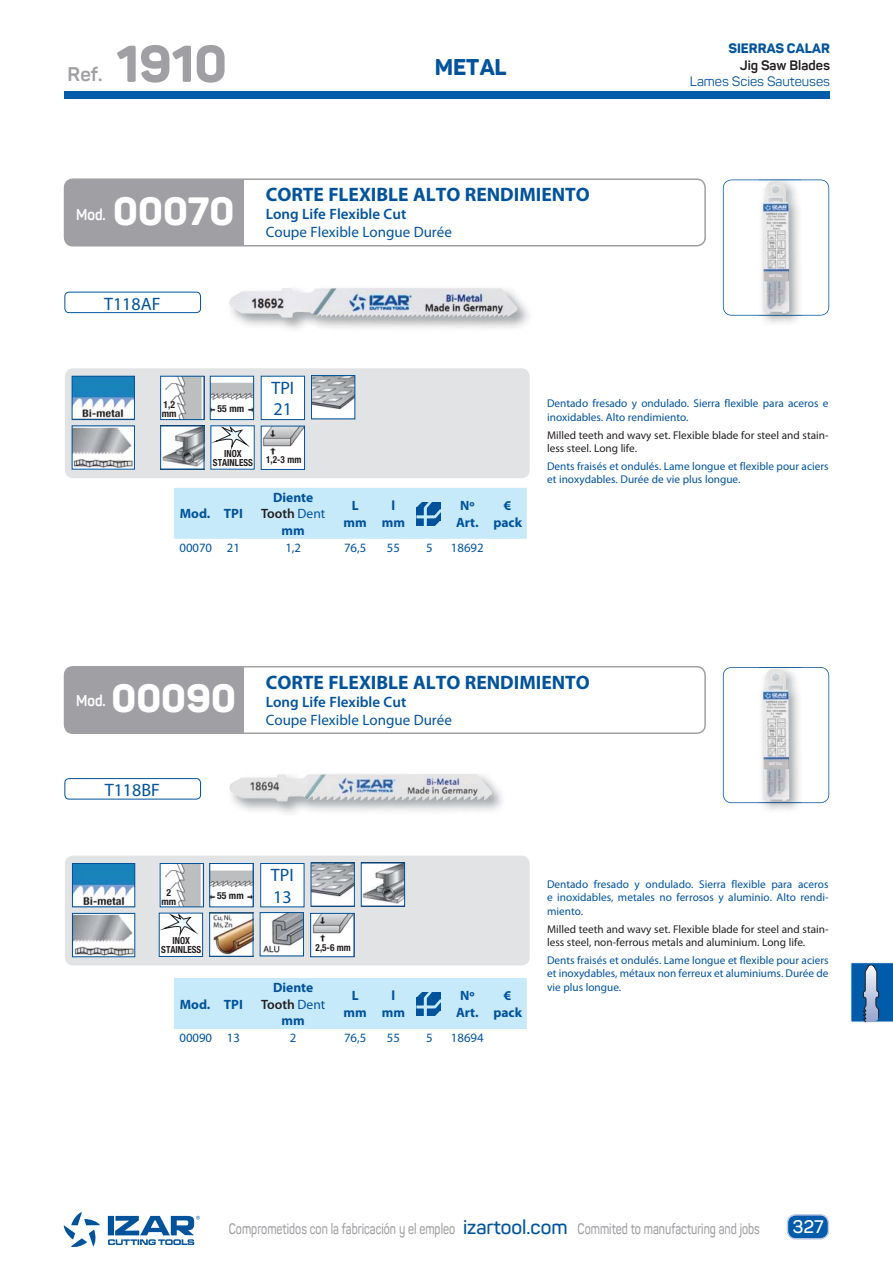
<style>
.page{position:relative;width:893px;height:1263px;background:#fff}
.page>*{position:absolute;margin:0;border:0;box-sizing:border-box;transform-origin:0 0}
.t1{font:800 51px "Panton";color:#a0a0a4}
.t2{font:800 38.85px "Panton";color:#fff}
.t3{font:800 22.5px "Panton";color:#00539b}
.t4{font:700 19.5px "Myriad Pro";color:#00539b}
.t5{font:700 19.5px "Panton";color:#a0a0a4}
.t6{font:18px "Myriad Pro";color:#00539b}
.t7{font:600 18px "Panton";color:#fff}
.t8{font:700 15.6px "Panton";color:#fff;scale:.9 1}
.t9{font:600 15px "Panton";color:#a0a0a4;scale:.75 1}
.t10{font:15px "Myriad Pro";color:#00539b}
.t11{font:600 15px "Myriad Pro";color:#00539b}
.t12{font:700 13.5px/16.2px "Myriad Pro";color:#00539b;text-align:center}
.t13{font:13.5px "Panton";color:#00539b}
.t14{font:800 13.5px "Panton";color:#00539b}
.t15{font:700 13.5px "Panton";color:#231f20}
.t16{font:12.75px "Myriad Pro";color:#00539b}
.t17{font:11.25px/13.5px "Myriad Pro";color:#00539b}
.t18{font:11.25px/13.5px "Myriad Pro";color:#231f20}
.t19{font:700 condensed 9.75px/9px "Helvetica Neue";color:#231f20;text-align:center;scale:.94 1}
.t20{font:700 condensed 9.75px/9px "Helvetica Neue";color:#231f20}
.s1{font-weight:600;color:#231f20}
.s2{font-weight:400}
.s3{font-size:19.8px;color:#00539b}
</style>
<div class="page">
<svg style="left:64px;top:1212px;width:36px;height:35px"></svg>
<svg style="left:108px;top:1216px;width:92px;height:29px"></svg>
<div style="left:787px;top:1215px;width:41px;height:24px;background:#005cab;border-radius:9px"></div>
<div style="left:787px;top:1214px;width:42px;height:25px;border:2px solid #c1c9e3;border-radius:9px"></div>
<svg style="left:850px;top:962px;width:43px;height:60px;background:#3c7bb5"></svg>
<div style="left:64px;top:292px;width:137px;height:21px;border:1px solid #00539b;border-radius:4px"></div>
<div style="left:65px;top:179px;width:179px;height:67px;background:#a0a0a4"></div>
<div style="left:64px;top:178px;width:642px;height:68px;border:2px solid #a0a0a4;border-radius:9px"></div>
<svg style="left:723px;top:179px;width:106px;height:137px"></svg>
<div style="left:174px;top:488px;width:353px;height:51px;background:#c7eafb"></div>
<div style="left:65px;top:368px;width:465px;height:110px;background:#e2e3e4;border-radius:9px"></div>
<img style="left:74px;top:378px;width:59px;height:40px">
<div style="left:72px;top:376px;width:63px;height:44px;border:1px solid #00539b"></div>
<div style="left:261px;top:376px;width:44px;height:44px;background:#fff"></div>
<div style="left:261px;top:376px;width:44px;height:44px;border:1px solid #00539b"></div>
<img style="left:212px;top:378px;width:40px;height:40px">
<div style="left:210px;top:376px;width:44px;height:44px;border:1px solid #00539b"></div>
<img style="left:162px;top:378px;width:40px;height:40px">
<div style="left:160px;top:376px;width:44px;height:44px;border:1px solid #00539b"></div>
<img style="left:74px;top:427px;width:59px;height:40px">
<div style="left:72px;top:425px;width:63px;height:44px;border:1px solid #00539b"></div>
<img style="left:263px;top:428px;width:40px;height:40px">
<div style="left:261px;top:426px;width:44px;height:44px;border:1px solid #00539b"></div>
<div style="left:263px;top:456px;width:38px;height:10px;background:#fff"></div>
<img style="left:162px;top:427px;width:40px;height:40px">
<div style="left:160px;top:425px;width:44px;height:44px;border:1px solid #00539b"></div>
<img style="left:313px;top:377px;width:40px;height:40px">
<div style="left:311px;top:375px;width:44px;height:44px;border:1px solid #00539b"></div>
<div style="left:211px;top:426px;width:43px;height:43px;background:#fff"></div>
<svg style="left:215px;top:426px;width:32px;height:21px"></svg>
<div style="left:64px;top:778px;width:137px;height:21px;border:1px solid #00539b;border-radius:4px"></div>
<div style="left:65px;top:667px;width:179px;height:66px;background:#a0a0a4"></div>
<div style="left:64px;top:666px;width:642px;height:68px;border:2px solid #a0a0a4;border-radius:9px"></div>
<svg style="left:723px;top:667px;width:106px;height:136px"></svg>
<div style="left:174px;top:978px;width:353px;height:51px;background:#c7eafb"></div>
<div style="left:65px;top:856px;width:465px;height:109px;background:#e2e3e4;border-radius:9px"></div>
<img style="left:74px;top:865px;width:59px;height:40px">
<div style="left:72px;top:863px;width:63px;height:44px;border:1px solid #00539b"></div>
<div style="left:261px;top:863px;width:43px;height:44px;background:#fff"></div>
<div style="left:260px;top:863px;width:44px;height:44px;border:1px solid #00539b"></div>
<img style="left:211px;top:865px;width:40px;height:40px">
<div style="left:209px;top:863px;width:44px;height:44px;border:1px solid #00539b"></div>
<img style="left:162px;top:865px;width:40px;height:40px">
<div style="left:160px;top:863px;width:44px;height:44px;border:1px solid #00539b"></div>
<img style="left:74px;top:915px;width:59px;height:40px">
<div style="left:72px;top:913px;width:63px;height:44px;border:1px solid #00539b"></div>
<img style="left:312px;top:915px;width:40px;height:40px">
<div style="left:310px;top:913px;width:44px;height:44px;border:1px solid #00539b"></div>
<div style="left:313px;top:943px;width:38px;height:11px;background:#fff"></div>
<img style="left:363px;top:864px;width:40px;height:40px">
<div style="left:361px;top:862px;width:44px;height:44px;border:1px solid #00539b"></div>
<img style="left:313px;top:864px;width:40px;height:40px">
<div style="left:311px;top:862px;width:44px;height:44px;border:1px solid #00539b"></div>
<div style="left:159px;top:913px;width:44px;height:43px;background:#fff"></div>
<div style="left:159px;top:913px;width:44px;height:44px;border:1px solid #00539b"></div>
<svg style="left:164px;top:913px;width:31px;height:22px"></svg>
<img style="left:211px;top:914px;width:40px;height:41px">
<div style="left:209px;top:912px;width:44px;height:45px;border:1px solid #00539b"></div>
<img style="left:262px;top:914px;width:40px;height:40px">
<div style="left:260px;top:912px;width:44px;height:44px;border:1px solid #00539b"></div>
<img style="left:229px;top:288px;width:289px;height:30px">
<img style="left:230px;top:774px;width:262px;height:27px">
<img style="left:759px;top:179px;width:43px;height:144px">
<img style="left:759px;top:180px;width:43px;height:136px">
<img style="left:763px;top:181px;width:26px;height:132px">
<img style="left:759px;top:667px;width:43px;height:136px">
<img style="left:763px;top:669px;width:26px;height:132px">
<div style="left:64px;top:91px;width:766px;height:7px;background:#005cab"></div>
<h3 class="t5" style="left:68px;top:66px;width:36px">Ref.</h3>
<h1 class="t1" style="left:116px;top:44px;width:112px">1910</h1>
<h3 class="t3" style="left:435px;top:58px;width:73px">METAL</h3>
<h3 class="t8" style="left:76px;top:208px;width:35px">Mod.</h3>
<h2 class="t2" style="left:113px;top:197px;width:122px">00070</h2>
<h3 class="t6" style="left:104px;top:297px;width:58px">T118AF</h3>
<h3 class="t4" style="left:266px;top:187px;width:326px">CORTE FLEXIBLE ALTO RENDIMIENTO</h3>
<h3 class="t11" style="left:266px;top:208px;width:142px">Long Life Flexible Cut</h3>
<h3 class="t10" style="left:266px;top:226px;width:188px">Coupe Flexible Longue Durée</h3>
<h3 class="t6" style="left:271px;top:381px;width:24px">TPI</h3>
<p class="t14" style="left:728px;top:44px;width:103px">SIERRAS CALAR</p>
<p class="t15" style="left:740px;top:60px;width:91px">Jig Saw Blades</p>
<p class="t13" style="left:690px;top:76px;width:141px">Lames Scies Sauteuses</p>
<p class="t20" style="left:162px;top:401px;width:16px">1,2 mm</p>
<p class="t20" style="left:217px;top:404px;width:28px">55 mm</p>
<h3 class="t6" style="left:274px;top:402px;width:20px">21</h3>
<p class="t19" style="left:213px;top:450px;width:44px">INOX<br>STAINLESS</p>
<p class="t19" style="left:266px;top:456px;width:39px">1,2-3 mm</p>
<p class="t12" style="left:180px;top:507px;width:65px">Mod. TPI</p>
<p class="t12" style="left:261px;top:491px;width:66px">Diente<br><span class="s1">Tooth</span> <span class="s2">Dent </span>mm</p>
<p class="t12" style="left:344px;top:499px;width:25px">L mm</p>
<p class="t12" style="left:382px;top:499px;width:25px">l mm</p>
<p class="t12" style="left:456px;top:499px;width:24px;text-align:left">Nº<br>Art.</p>
<p class="t12" style="left:493px;top:499px;width:30px">€ pack</p>
<p class="t16" style="left:179px;top:543px;width:62px">00070 21</p>
<p class="t16" style="left:285px;top:543px;width:17px">1,2</p>
<p class="t16" style="left:344px;top:543px;width:24px">76,5</p>
<p class="t16" style="left:387px;top:543px;width:15px">55</p>
<p class="t16" style="left:426px;top:543px;width:8px">5</p>
<p class="t16" style="left:451px;top:543px;width:34px">18692</p>
<p class="t17" style="left:547px;top:398px;width:283px">Dentado fresado y ondulado. Sierra flexible para aceros e inoxidables. Alto rendimiento.</p>
<p class="t18" style="left:547px;top:429px;width:283px">Milled teeth and wavy set. Flexible blade for steel and stain&shy;less steel. Long life.</p>
<p class="t17" style="left:547px;top:460px;width:283px">Dents fraisés et ondulés. Lame longue et flexible pour aciers et inoxydables. Durée de vie plus longue.</p>
<h3 class="t8" style="left:76px;top:695px;width:35px">Mod.</h3>
<h2 class="t2" style="left:112px;top:683px;width:126px">00090</h2>
<h3 class="t4" style="left:266px;top:675px;width:326px">CORTE FLEXIBLE ALTO RENDIMIENTO</h3>
<h3 class="t11" style="left:266px;top:696px;width:142px">Long Life Flexible Cut</h3>
<h3 class="t10" style="left:266px;top:714px;width:188px">Coupe Flexible Longue Durée</h3>
<h3 class="t6" style="left:105px;top:783px;width:57px">T118BF</h3>
<p class="t20" style="left:161px;top:888px;width:16px;text-align:center">2 mm</p>
<p class="t19" style="left:161px;top:937px;width:44px">INOX<br>STAINLESS</p>
<h3 class="t6" style="left:271px;top:868px;width:24px">TPI</h3>
<p class="t20" style="left:217px;top:892px;width:28px">55 mm</p>
<h3 class="t6" style="left:273px;top:890px;width:20px">13</h3>
<p class="t19" style="left:316px;top:943px;width:39px">2,5-6 mm</p>
<p class="t12" style="left:180px;top:997px;width:65px">Mod. TPI</p>
<p class="t12" style="left:261px;top:981px;width:66px">Diente<br><span class="s1">Tooth</span> <span class="s2">Dent </span>mm</p>
<p class="t12" style="left:344px;top:989px;width:25px">L mm</p>
<p class="t12" style="left:382px;top:989px;width:25px">l mm</p>
<p class="t12" style="left:456px;top:989px;width:24px;text-align:left">Nº<br>Art.</p>
<p class="t12" style="left:493px;top:989px;width:30px">€ pack</p>
<p class="t16" style="left:179px;top:1033px;width:62px">00090 13</p>
<p class="t16" style="left:290px;top:1033px;width:8px">2</p>
<p class="t16" style="left:344px;top:1033px;width:24px">76,5</p>
<p class="t16" style="left:387px;top:1033px;width:15px">55</p>
<p class="t16" style="left:426px;top:1033px;width:8px">5</p>
<p class="t16" style="left:451px;top:1033px;width:34px">18694</p>
<p class="t17" style="left:547px;top:878px;width:283px;text-align:justify">Dentado fresado y ondulado. Sierra flexible para aceros e inoxidables, metales no ferrosos y aluminio. Alto rendi&shy;miento.</p>
<p class="t18" style="left:547px;top:923px;width:283px">Milled teeth and wavy set. Flexible blade for steel and stain&shy;less steel, non-ferrous metals and aluminium. Long life.</p>
<p class="t17" style="left:547px;top:954px;width:283px;text-align:justify">Dents fraisés et ondulés. Lame longue et flexible pour aciers et inoxydables, métaux non ferreux et aluminiums. Durée de vie plus longue.</p>
<h3 class="t9" style="left:229px;top:1223px;width:709px">Comprometidos con la fabricación y el empleo <span class="s3">izartool.com</span> Commited to manufacturing and jobs</h3>
<h3 class="t7" style="left:792px;top:1220px;width:33px">327</h3>
</div>
